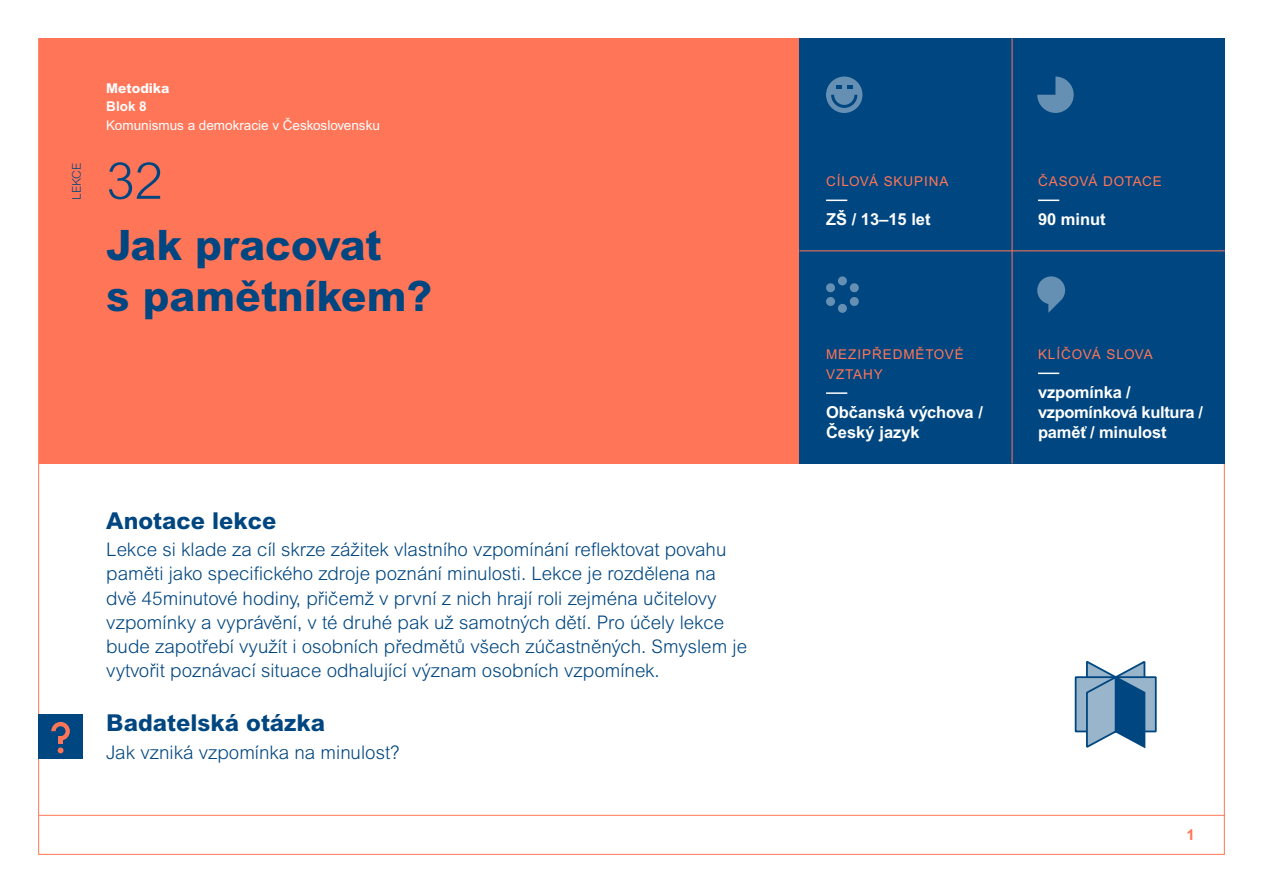
<style>
.page{position:relative;width:1263px;height:893px;background:#fff}
.page>*{position:absolute;margin:0;border:0;box-sizing:border-box;transform-origin:0 0}
.t1{font:300 51px "Arial MT Pro";color:#004680}
.t2{font:800 42px/50.4px "Arial MT Pro";color:#004680}
.t3{font:800 23.25px "Arial MT Pro";color:#004680}
.t4{font:300 18.75px/24px "Arial MT Pro";color:#004680}
.t5{font:700 16.5px/19.8px "Arial MT Pro";letter-spacing:-.01em;color:#fff}
.t6{font:700 15px "Arial MT Pro";color:#ff7558}
.t7{font:13.5px/19.8px "Arial MT Pro";letter-spacing:.07em;color:#ff7558}
.t8{font:13.5px "Arial MT Pro";color:#fff}
.t9{font:13.5px "Arial MT Pro";letter-spacing:.025em;color:#ff7558}
.t10{font:800 13.5px "Arial MT Pro";color:#fff}
.t11{font:700 13.5px "Arial MT Pro";color:#fff}
.t12{font:300 12px "Arial MT Pro";color:#004680}
</style>
<div class="page">
<div style="left:39px;top:38px;width:1186px;height:425px;background:#ff7558"></div>
<hr style="left:39px;top:815px;width:1186px;height:1px;background:#ff7558">
<div style="left:1012px;top:38px;width:213px;height:212px;background:#004680"></div>
<div style="left:799px;top:38px;width:213px;height:212px;background:#004680"></div>
<div style="left:799px;top:251px;width:213px;height:212px;background:#004680"></div>
<div style="left:1012px;top:251px;width:213px;height:212px;background:#004680"></div>
<hr style="left:1012px;top:38px;width:1px;height:425px;background:#ff7558">
<div style="left:38px;top:714px;width:45px;height:45px;background:#004680"></div>
<svg style="left:51px;top:722px;width:19px;height:31px"></svg>
<svg style="left:1037px;top:77px;width:37px;height:36px"></svg>
<svg style="left:1037px;top:276px;width:28px;height:37px"></svg>
<div style="left:838px;top:276px;width:9px;height:9px;background:#6690b3;border-radius:50%"></div>
<div style="left:838px;top:304px;width:9px;height:9px;background:#6690b3;border-radius:50%"></div>
<svg style="left:849px;top:283px;width:10px;height:23px"></svg>
<svg style="left:826px;top:283px;width:9px;height:23px"></svg>
<div style="left:826px;top:77px;width:36px;height:36px;background:#6690b3;border-radius:50%"></div>
<svg style="left:830px;top:85px;width:29px;height:24px"></svg>
<svg style="left:1038px;top:200px;width:21px;height:1px"></svg>
<svg style="left:826px;top:200px;width:21px;height:1px"></svg>
<hr style="left:826px;top:392px;width:21px;height:2px;background:#fff">
<svg style="left:1038px;top:373px;width:21px;height:1px"></svg>
<div style="left:1075px;top:676px;width:41px;height:56px;background:#99b5cc;border:2px solid #004680"></div>
<div style="left:1115px;top:676px;width:42px;height:56px;background:#99b5cc;border:2px solid #004680"></div>
<svg style="left:1084px;top:661px;width:63px;height:88px"></svg>
<p class="t10" style="left:106px;top:80px;width:65px">Metodika</p>
<p class="t11" style="left:106px;top:99px;width:42px">Blok 8</p>
<p class="t8" style="left:106px;top:117px;width:275px">KOMUNISMUS A DEMOKRACIE V ČESKOSLOVENSKU</p>
<p class="t12" style="left:69px;top:200px;width:39px;rotate:-90deg">lekce</p>
<h1 class="t1" style="left:106px;top:149px;width:58px">32</h1>
<h2 class="t2" style="left:106px;top:221px;width:328px">Jak pracovat<br>s pamětníkem?</h2>
<p class="t3" style="left:106px;top:507px;width:172px">Anotace lekce</p>
<p class="t4" style="left:106px;top:538px;width:642px">Lekce si klade za cíl skrze zážitek vlastního vzpomínání reflektovat povahu paměti jako specifického zdroje poznání minulosti. Lekce je rozdělena na dvě 45minutové hodiny, přičemž v první z nich hrají roli zejména učitelovy vzpomínky a vyprávění, v té druhé pak už samotných dětí. Pro účely lekce bude zapotřebí využít i osobních předmětů všech zúčastněných. Smyslem je vytvořit poznávací situace odhalující význam osobních vzpomínek.</p>
<p class="t3" style="left:106px;top:709px;width:220px">Badatelská otázka</p>
<p class="t4" style="left:106px;top:741px;width:295px">Jak vzniká vzpomínka na minulost?</p>
<p class="t7" style="left:826px;top:172px;width:124px">CÍLOVÁ SKUPINA</p>
<p class="t5" style="left:826px;top:210px;width:106px">ZŠ / 13–15 let</p>
<p class="t7" style="left:826px;top:345px;width:139px">MEZIPŘEDMĚTOVÉ<br>VZTAHY</p>
<p class="t5" style="left:826px;top:403px;width:158px">Občanská výchova /<br>Český jazyk</p>
<p class="t7" style="left:1038px;top:172px;width:125px">ČASOVÁ DOTACE</p>
<p class="t5" style="left:1038px;top:210px;width:69px">90 minut</p>
<p class="t9" style="left:1038px;top:346px;width:116px">KLÍČ OVÁ SLOVA</p>
<p class="t5" style="left:1038px;top:383px;width:166px">vzpomínka / vzpomínková kultura / paměť / minulost</p>
<p class="t6" style="left:1186px;top:826px;width:10px">1</p>
</div>
